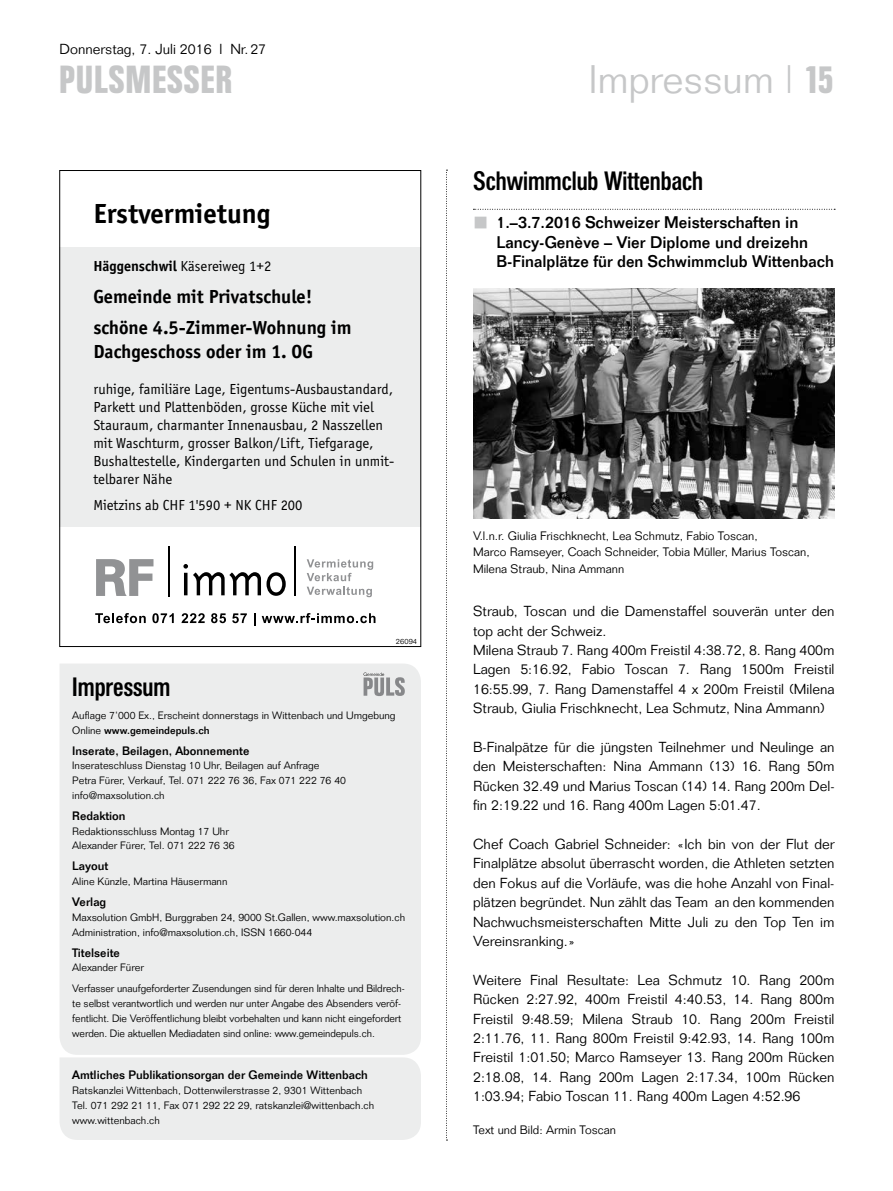
<style>
.page{position:relative;width:893px;height:1191px;background:#fff}
.page>*{position:absolute;margin:0;border:0;box-sizing:border-box;transform-origin:0 0}
.t1{font:300 39px "Folio";color:#c6c7c8}
.t2{font:700 39px "Folio Condensed BQ";letter-spacing:.03em;color:#c6c7c8}
.t3{font:700 28.5px "Officina Sans";color:#000}
.t4{font:500 26.25px "Folio Condensed BQ";color:#000}
.t5{font:700 19.5px/32px "Officina Sans";color:#000}
.t6{font:500 16.5px/19.4px "Folio";color:#000}
.t7{font:15px/18px "Officina Sans";color:#000}
.t8{font:300 14.25px/19.4px "Folio";color:#000;text-align:justify}
.t9{font:300 12px/16.5px "Folio";color:#000}
.t10{font:500 12px "Folio";color:#000}
.t11{font:300 10.5px/14.7px "Folio";color:#000}
.t12{font:300 7.5px "Folio";letter-spacing:.02em;color:#000}
.s1{font-family:"Folio Condensed BQ";font-weight:700}
.s2{font-weight:700}
.s3{font-weight:500}
</style>
<div class="page">
<svg style="left:446px;top:170px;width:1px;height:970px"></svg>
<div style="left:60px;top:664px;width:361px;height:390px;background:#eceded"></div>
<div style="left:60px;top:1057px;width:361px;height:83px;background:#eceded"></div>
<svg style="left:364px;top:672px;width:41px;height:24px"></svg>
<div style="left:59px;top:247px;width:362px;height:279px;background:#eceded"></div>
<svg style="left:95px;top:546px;width:281px;height:80px"></svg>
<svg style="left:473px;top:209px;width:362px;height:1px"></svg>
<img style="left:473px;top:289px;width:361px;height:229px">
<p class="t8" style="left:60px;top:39px;width:208px">Donnerstag, 7. Juli 2016 l Nr.27</p>
<h1 class="t2" style="left:60px;top:58px;width:174px">PULSMESSER</h1>
<p class="t1" style="left:589px;top:56px;width:246px">Impressum | <span class="s1">15</span></p>
<p class="t3" style="left:93px;top:196px;width:179px">Erstvermietung</p>
<p class="t7" style="left:93px;top:257px;width:179px"><span class="s2">Häggenschwil</span> Käsereiweg 1+2</p>
<p class="t5" style="left:93px;top:280px;width:260px">Gemeinde mit Privatschule! schöne 4.5-Zimmer-Wohnung im</p>
<p class="t5" style="left:93px;top:335px;width:221px">Dachgeschoss oder im 1. OG</p>
<p class="t7" style="left:93px;top:380px;width:302px">ruhige, familiäre Lage, Eigentums-Ausbaustandard, Parkett und Plattenböden, grosse Küche mit viel Stauraum, charmanter Innenausbau, 2 Nasszellen mit Waschturm, grosser Balkon/Lift, Tiefgarage, Bushaltestelle, Kindergarten und Schulen in unmit&shy;telbarer Nähe</p>
<p class="t7" style="left:93px;top:496px;width:211px">Mietzins ab CHF 1'590 + NK CHF 200</p>
<p class="t12" style="left:396px;top:637px;width:23px">26094</p>
<p class="t4" style="left:72px;top:672px;width:100px">Impressum</p>
<p class="t11" style="left:72px;top:708px;width:325px">Auflage 7‘000 Ex., Erscheint donnerstags in Wittenbach und Umgebung<br>Online <span class="s3">www.gemeindepuls.ch</span></p>
<p class="t10" style="left:72px;top:743px;width:179px">Inserate, Beilagen, Abonnemente</p>
<p class="t11" style="left:72px;top:758px;width:275px">Inserateschluss Dienstag 10 Uhr, Beilagen auf Anfrage<br>Petra Fürer, Verkauf, Tel. 071 222 76 36, Fax 071 222 76 40 info@maxsolution.ch</p>
<p class="t10" style="left:72px;top:808px;width:55px">Redaktion</p>
<p class="t11" style="left:72px;top:823px;width:164px">Redaktionsschluss Montag 17 Uhr<br>Alexander Fürer, Tel. 071 222 76 36</p>
<p class="t10" style="left:72px;top:859px;width:38px">Layout</p>
<p class="t11" style="left:72px;top:874px;width:157px">Aline Künzle, Martina Häusermann</p>
<p class="t10" style="left:72px;top:894px;width:36px">Verlag</p>
<p class="t11" style="left:72px;top:910px;width:334px">Maxsolution GmbH, Burggraben 24, 9000 St.Gallen, www.maxsolution.ch<br>Administration, info@maxsolution.ch, ISSN 1660-044</p>
<p class="t10" style="left:72px;top:945px;width:49px">Titelseite</p>
<p class="t11" style="left:72px;top:957px;width:334px;line-height:21.1px">Alexander Fürer<br>Verfasser unaufgeforderter Zusendungen sind für deren Inhalte und Bildrech-</p>
<p class="t11" style="left:72px;top:996px;width:331px;text-align:justify">te selbst verantwortlich und werden nur unter Angabe des Absenders veröf&shy;fentlicht. Die Veröffentlichung bleibt vorbehalten und kann nicht eingefordert werden. Die aktuellen Mediadaten sind online: www.gemeindepuls.ch.</p>
<p class="t10" style="left:72px;top:1068px;width:297px">Amtliches Publikationsorgan der Gemeinde Wittenbach</p>
<p class="t11" style="left:72px;top:1083px;width:303px">Ratskanzlei Wittenbach, Dottenwilerstrasse 2, 9301 Wittenbach<br>Tel. 071 292 21 11, Fax 071 292 22 29, ratskanzlei@wittenbach.ch www.wittenbach.ch</p>
<p class="t4" style="left:473px;top:166px;width:231px">Schwimmclub Wittenbach</p>
<p class="t6" style="left:496px;top:213px;width:339px">1.–3.7.2016 Schweizer Meisterschaften in<br>Lancy-Genève – Vier Diplome und dreizehn<br>B-Finalplätze für den Schwimmclub Wittenbach</p>
<p class="t9" style="left:473px;top:527px;width:338px">V.l.n.r. Giulia Frischknecht, Lea Schmutz, Fabio Toscan,<br>Marco Ramseyer, Coach Schneider, Tobia Müller, Marius Toscan,<br>Milena Straub, Nina Ammann</p>
<p class="t8" style="left:473px;top:601px;width:363px;text-align:left">Straub, Toscan und die Damenstaffel souverän unter den top acht der Schweiz.<br>Milena Straub 7. Rang 400m Freistil 4:38.72, 8. Rang 400m Lagen 5:16.92, Fabio Toscan 7. Rang 1500m Freistil 16:55.99, 7. Rang Damenstaffel 4 x 200m Freistil (Milena Straub, Giulia Frischknecht, Lea Schmutz, Nina Ammann)</p>
<p class="t8" style="left:473px;top:737px;width:363px">B-Finalpätze für die jüngsten Teilnehmer und Neulinge an den Meisterschaften: Nina Ammann (13) 16. Rang 50m Rücken 32.49 und Marius Toscan (14) 14. Rang 200m Del&shy;fin 2:19.22 und 16. Rang 400m Lagen 5:01.47.</p>
<p class="t8" style="left:473px;top:834px;width:363px">Chef Coach Gabriel Schneider: «Ich bin von der Flut der Finalplätze absolut überrascht worden, die Athleten setzten den Fokus auf die Vorläufe, was die hohe Anzahl von Final&shy;plätzen begründet. Nun zählt das Team an den kommenden Nachwuchsmeisterschaften Mitte Juli zu den Top Ten im Vereinsranking.»</p>
<p class="t8" style="left:473px;top:970px;width:363px">Weitere Final Resultate: Lea Schmutz 10. Rang 200m Rücken 2:27.92, 400m Freistil 4:40.53, 14. Rang 800m Freistil 9:48.59; Milena Straub 10. Rang 200m Freistil 2:11.76, 11. Rang 800m Freistil 9:42.93, 14. Rang 100m Freistil 1:01.50; Marco Ramseyer 13. Rang 200m Rücken 2:18.08, 14. Rang 200m Lagen 2:17.34, 100m Rücken 1:03.94; Fabio Toscan 11. Rang 400m Lagen 4:52.96</p>
<p class="t9" style="left:473px;top:1121px;width:144px">Text und Bild: Armin Toscan</p>
</div>
